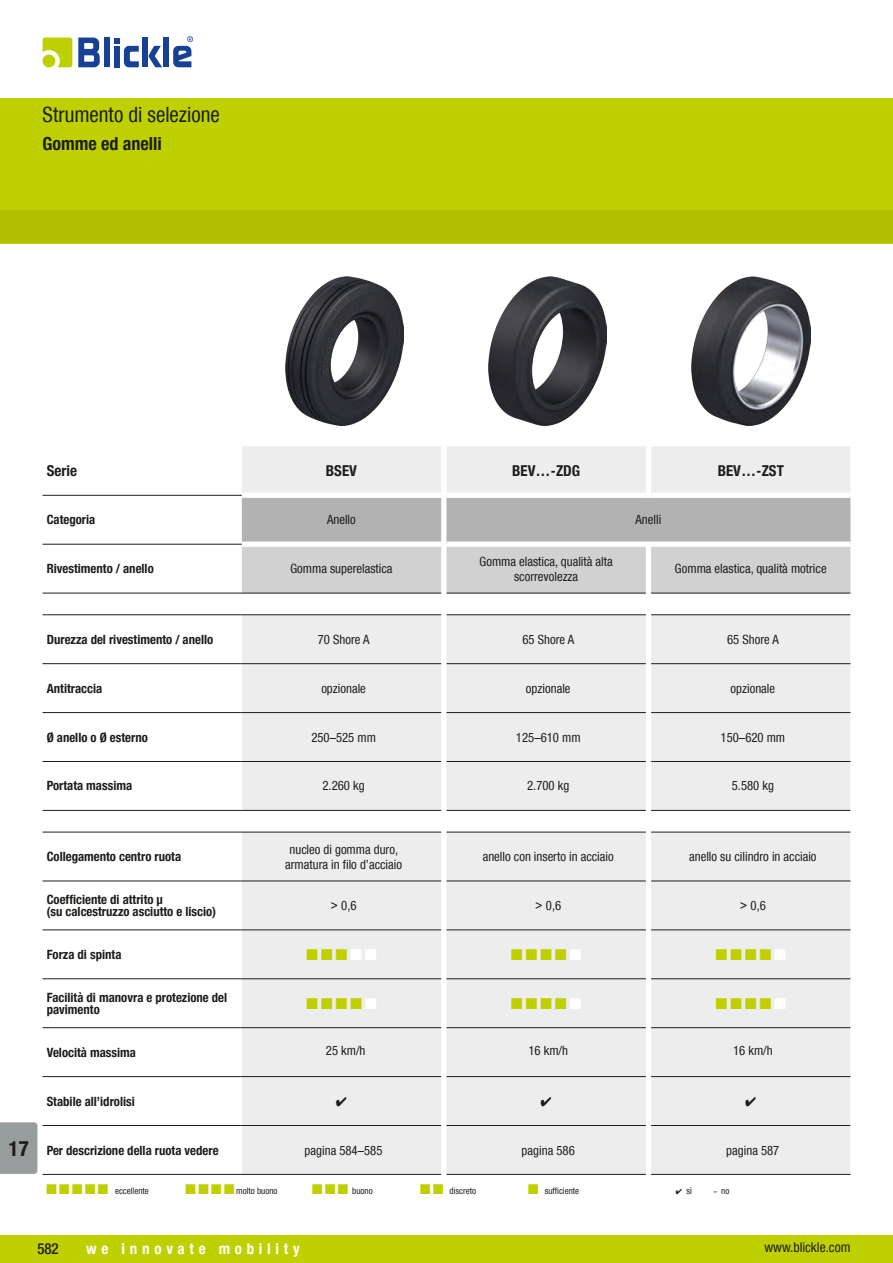
<style>
.page{position:relative;width:893px;height:1263px;background:#fff}
.page>*{position:absolute;margin:0;border:0;box-sizing:border-box;transform-origin:0 0}
._01_Header_Serie{font:21px "Blickle Sans Global";color:#1d1d1b}
.t1{font:700 21px "Blickle Sans Global";color:#1d1d1b}
._01_Header_Überschri{font:700 18px "Blickle Sans Global";color:#1d1d1b}
.t2{font:15px "Blickle Sans Global";color:#bfd000}
._05_Tabelle_Überschr{font:700 15px "Blickle Sans Global";color:#1d1d1b}
.t3{font:700 15px "Blickle Sans Global";letter-spacing:.315em;color:#fff}
.t4{font:500 15px "Blickle Sans Global";color:#1d1d1b}
.t5{font:13.5px "Blickle Sans Global";color:#1d1d1b}
._07_Fußnote{font:13.5px "Blickle Sans Global";color:#bfd000}
._06_Varianten_Tabell{font:12.75px/15.3px "Blickle Sans Global";color:#1d1d1b;text-align:center}
._06_Varianten_Tabell-2{font:700 12.75px/12px "Blickle Sans Global";color:#1d1d1b}
._07_Fußnote-2{font:9px "Blickle Sans Global";color:#1d1d1b}
.s1{color:#fff}
.s2{font-size:7.5px}
</style>
<div class="page">
<div style="left:0;top:98px;width:893px;height:145px;background:#bfd000"></div>
<div style="left:0;top:210px;width:893px;height:33px;background:#b1c100"></div>
<hr style="left:892px;top:210px;width:1px;height:33px;background:#ededed">
<div style="left:0;top:1235px;width:893px;height:28px;background:#bfd000"></div>
<svg style="left:43px;top:38px;width:29px;height:29px"></svg>
<div style="left:104px;top:38px;width:6px;height:29px;background:#164194"></div>
<svg style="left:149px;top:46px;width:13px;height:21px"></svg>
<svg style="left:114px;top:38px;width:25px;height:29px"></svg>
<div style="left:163px;top:38px;width:6px;height:29px;background:#164194"></div>
<div style="left:142px;top:38px;width:6px;height:29px;background:#164194"></div>
<svg style="left:78px;top:38px;width:22px;height:29px"></svg>
<div style="left:43px;top:55px;width:12px;height:12px;background:#bfd000;border-radius:50%"></div>
<svg style="left:173px;top:36px;width:20px;height:31px"></svg>
<div style="left:0;top:1122px;width:37px;height:52px;background:#979c9c"></div>
<hr style="left:43px;top:761px;width:199px;height:1px;background:#1d1d1b">
<hr style="left:43px;top:881px;width:199px;height:1px;background:#1d1d1b">
<hr style="left:43px;top:978px;width:199px;height:1px;background:#1d1d1b">
<hr style="left:43px;top:1027px;width:199px;height:1px;background:#1d1d1b">
<hr style="left:43px;top:1076px;width:199px;height:1px;background:#1d1d1b">
<hr style="left:43px;top:1125px;width:199px;height:1px;background:#1d1d1b">
<hr style="left:43px;top:663px;width:199px;height:1px;background:#1d1d1b">
<hr style="left:43px;top:832px;width:199px;height:1px;background:#1d1d1b">
<hr style="left:43px;top:1174px;width:199px;height:1px;background:#1d1d1b">
<hr style="left:242px;top:1174px;width:199px;height:1px;background:#1d1d1b">
<hr style="left:446px;top:1174px;width:200px;height:1px;background:#1d1d1b">
<hr style="left:651px;top:1174px;width:199px;height:1px;background:#1d1d1b">
<hr style="left:43px;top:495px;width:199px;height:1px;background:#1d1d1b">
<hr style="left:43px;top:544px;width:199px;height:1px;background:#1d1d1b">
<hr style="left:43px;top:712px;width:199px;height:1px;background:#1d1d1b">
<hr style="left:43px;top:810px;width:199px;height:1px;background:#1d1d1b">
<hr style="left:43px;top:930px;width:199px;height:1px;background:#1d1d1b">
<hr style="left:43px;top:593px;width:199px;height:1px;background:#1d1d1b">
<hr style="left:43px;top:614px;width:199px;height:1px;background:#1d1d1b">
<svg style="left:242px;top:446px;width:608px;height:728px;background:#e5e5e5"></svg>
<div style="left:651px;top:542px;width:199px;height:5px;background:#fff"></div>
<img style="left:285px;top:276px;width:118px;height:149px">
<img style="left:489px;top:276px;width:118px;height:149px">
<img style="left:692px;top:276px;width:119px;height:149px">
<p class="_01_Header_Serie" style="left:43px;top:103px;width:179px">Strumento di selezione</p>
<p class="_01_Header_Überschri" style="left:43px;top:134px;width:121px">Gomme ed anelli</p>
<p class="_05_Tabelle_Überschr" style="left:47px;top:462px;width:32px">Serie</p>
<p class="_05_Tabelle_Überschr" style="left:326px;top:462px;width:33px">BSEV</p>
<p class="_05_Tabelle_Überschr" style="left:512px;top:462px;width:70px">BEV…-ZDG</p>
<p class="_05_Tabelle_Überschr" style="left:718px;top:462px;width:68px">BEV…-ZST</p>
<p class="_06_Varianten_Tabell-2" style="left:47px;top:514px;width:50px">Categoria</p>
<p class="_06_Varianten_Tabell" style="left:327px;top:512px;width:30px">Anello</p>
<p class="_06_Varianten_Tabell" style="left:636px;top:512px;width:27px">Anelli</p>
<p class="_06_Varianten_Tabell-2" style="left:47px;top:563px;width:109px">Rivestimento / anello</p>
<p class="_06_Varianten_Tabell" style="left:290px;top:561px;width:104px">Gomma superelastica</p>
<p class="_06_Varianten_Tabell" style="left:479px;top:553px;width:135px">Gomma elastica, qualità alta scorrevolezza</p>
<p class="_06_Varianten_Tabell" style="left:675px;top:561px;width:153px">Gomma elastica, qualità motrice</p>
<p class="_06_Varianten_Tabell-2" style="left:47px;top:633px;width:168px">Durezza del rivestimento / anello</p>
<p class="_06_Varianten_Tabell" style="left:318px;top:632px;width:53px">70 Shore A</p>
<p class="_06_Varianten_Tabell" style="left:522px;top:632px;width:53px">65 Shore A</p>
<p class="_06_Varianten_Tabell" style="left:727px;top:632px;width:53px">65 Shore A</p>
<p class="_06_Varianten_Tabell-2" style="left:47px;top:682px;width:57px">Antitraccia</p>
<p class="_06_Varianten_Tabell" style="left:321px;top:681px;width:46px">opzionale</p>
<p class="_06_Varianten_Tabell" style="left:526px;top:681px;width:46px">opzionale</p>
<p class="_06_Varianten_Tabell" style="left:731px;top:681px;width:46px">opzionale</p>
<p class="_06_Varianten_Tabell-2" style="left:47px;top:731px;width:103px">Ø anello o Ø esterno</p>
<p class="_06_Varianten_Tabell" style="left:311px;top:729px;width:66px">250–525 mm</p>
<p class="_06_Varianten_Tabell" style="left:516px;top:729px;width:66px">125–610 mm</p>
<p class="_06_Varianten_Tabell" style="left:721px;top:729px;width:66px">150–620 mm</p>
<p class="_06_Varianten_Tabell-2" style="left:47px;top:780px;width:87px">Portata massima</p>
<p class="_06_Varianten_Tabell" style="left:323px;top:778px;width:44px">2.260 kg</p>
<p class="_06_Varianten_Tabell" style="left:527px;top:778px;width:44px">2.700 kg</p>
<p class="_06_Varianten_Tabell" style="left:732px;top:778px;width:44px">5.580 kg</p>
<h1 class="t1" style="left:9px;top:1136px;width:22px">17</h1>
<p class="_06_Varianten_Tabell-2" style="left:47px;top:851px;width:136px">Collegamento centro ruota</p>
<p class="_06_Varianten_Tabell-2" style="left:47px;top:893px;width:118px">Coefficiente di attrito µ</p>
<p class="_06_Varianten_Tabell-2" style="left:47px;top:905px;width:171px">(su calcestruzzo asciutto e liscio)</p>
<p class="_06_Varianten_Tabell" style="left:290px;top:841px;width:110px">nucleo di gomma duro,</p>
<p class="_06_Varianten_Tabell" style="left:285px;top:856px;width:118px">armatura in filo d’acciaio</p>
<p class="_06_Varianten_Tabell" style="left:483px;top:849px;width:132px">anello con inserto in acciaio</p>
<p class="_06_Varianten_Tabell" style="left:689px;top:849px;width:129px">anello su cilindro in acciaio</p>
<p class="_06_Varianten_Tabell" style="left:331px;top:898px;width:28px">&gt; 0,6</p>
<p class="_06_Varianten_Tabell" style="left:535px;top:898px;width:28px">&gt; 0,6</p>
<p class="_06_Varianten_Tabell" style="left:740px;top:898px;width:28px">&gt; 0,6</p>
<p class="t2" style="left:307px;top:946px;width:71px">■ ■ ■ <span class="s1">■ ■</span></p>
<p class="t2" style="left:511px;top:946px;width:71px">■ ■ ■ ■ <span class="s1">■</span></p>
<p class="t2" style="left:716px;top:946px;width:71px">■ ■ ■ ■ <span class="s1">■</span></p>
<p class="t2" style="left:307px;top:995px;width:71px">■ ■ ■ ■ <span class="s1">■</span></p>
<p class="t2" style="left:511px;top:995px;width:71px">■ ■ ■ ■ <span class="s1">■</span></p>
<p class="t2" style="left:716px;top:995px;width:71px">■ ■ ■ ■ <span class="s1">■</span></p>
<p class="_06_Varianten_Tabell-2" style="left:47px;top:948px;width:76px">Forza di spinta</p>
<p class="_06_Varianten_Tabell-2" style="left:47px;top:991px;width:182px">Facilità di manovra e protezione del pavimento</p>
<p class="_06_Varianten_Tabell-2" style="left:47px;top:1046px;width:91px">Velocità massima</p>
<p class="_06_Varianten_Tabell" style="left:326px;top:1043px;width:41px">25 km/h</p>
<p class="_06_Varianten_Tabell" style="left:528px;top:1043px;width:41px">16 km/h</p>
<p class="_06_Varianten_Tabell" style="left:733px;top:1043px;width:41px">16 km/h</p>
<p class="_06_Varianten_Tabell-2" style="left:47px;top:1095px;width:90px">Stabile all’idrolisi</p>
<p class="_06_Varianten_Tabell" style="left:336px;top:1093px;width:13px">✔</p>
<p class="_06_Varianten_Tabell" style="left:540px;top:1093px;width:13px">✔</p>
<p class="_06_Varianten_Tabell" style="left:745px;top:1093px;width:13px">✔</p>
<p class="_06_Varianten_Tabell-2" style="left:47px;top:1144px;width:173px">Per descrizione della ruota vedere</p>
<p class="_06_Varianten_Tabell" style="left:305px;top:1142px;width:79px">pagina 584–585</p>
<p class="_06_Varianten_Tabell" style="left:522px;top:1142px;width:55px">pagina 586</p>
<p class="_06_Varianten_Tabell" style="left:726px;top:1142px;width:55px">pagina 587</p>
<p class="_07_Fußnote-2" style="left:115px;top:1185px;width:35px">eccellente</p>
<p class="_07_Fußnote-2" style="left:236px;top:1185px;width:43px">molto buono</p>
<p class="_07_Fußnote-2" style="left:352px;top:1185px;width:22px">buono</p>
<p class="_07_Fußnote-2" style="left:450px;top:1185px;width:28px">discreto</p>
<p class="_07_Fußnote-2" style="left:545px;top:1185px;width:36px">sufficiente</p>
<p class="_07_Fußnote-2" style="left:675px;top:1185px;width:18px"><span class="s2">✔</span> sì</p>
<p class="_07_Fußnote-2" style="left:713px;top:1185px;width:17px"><span class="s2">–</span> no</p>
<p class="_07_Fußnote" style="left:47px;top:1181px;width:63px">■■ ■ ■ ■</p>
<p class="_07_Fußnote" style="left:186px;top:1181px;width:50px">■ ■ ■ ■</p>
<p class="_07_Fußnote" style="left:313px;top:1181px;width:37px">■ ■ ■</p>
<p class="_07_Fußnote" style="left:421px;top:1181px;width:24px">■ ■</p>
<p class="_07_Fußnote" style="left:529px;top:1181px;width:11px">■</p>
<p class="t4" style="left:37px;top:1240px;width:23px">582</p>
<p class="t3" style="left:86px;top:1240px;width:215px">we innovate mobility</p>
<p class="t5" style="left:764px;top:1240px;width:87px">www.blickle.com</p>
</div>
